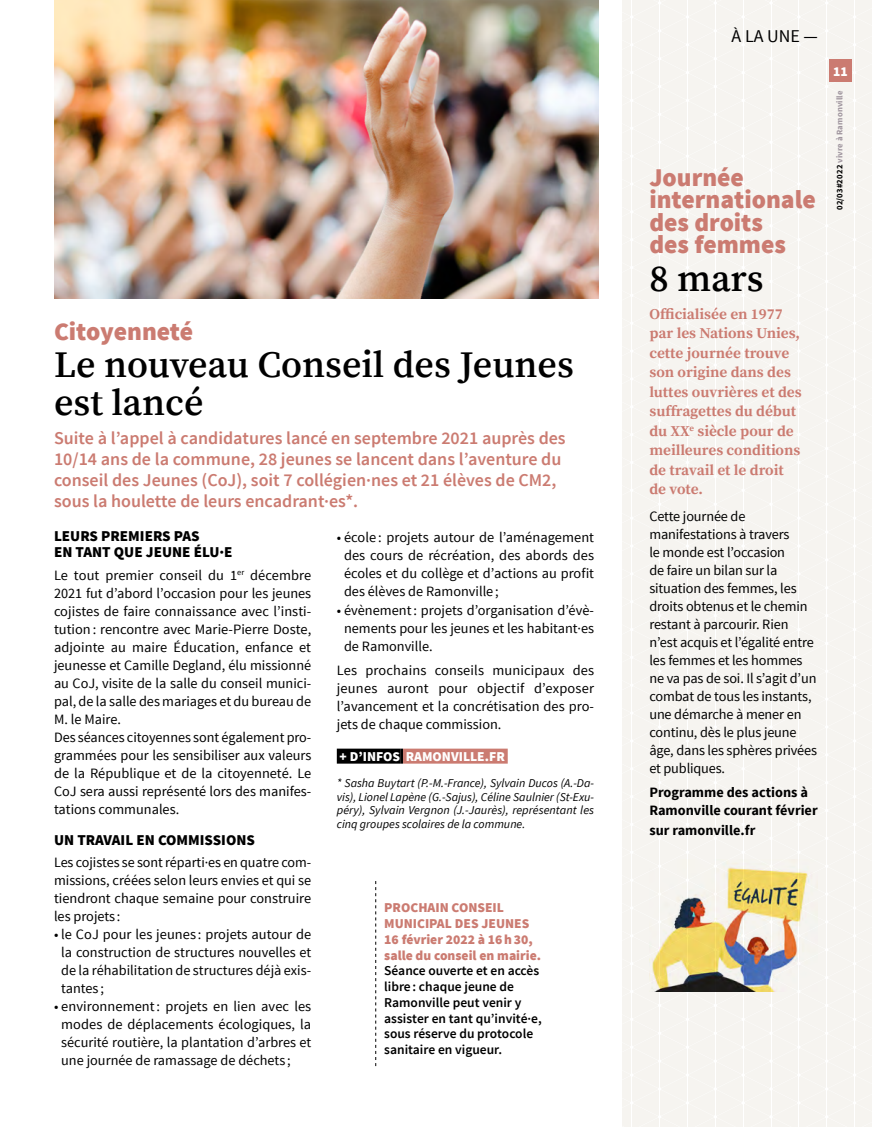
<style>
.page{position:relative;width:872px;height:1127px;background:#fff}
.page>*{position:absolute;margin:0;border:0;box-sizing:border-box;transform-origin:0 0}
.t1{font:600 37.5px/37.5px "Source Serif Pro";color:#000}
.t2{font:900 25.5px/22.5px "Source Sans Pro";color:#cb7b71}
.t3{font:600 18px/21px "Source Sans Pro";color:#cb7b71}
.t4{font:18px "Source Sans Pro";color:#000}
.t5{font:700 15px/19.5px "Source Serif Pro";color:#cb7b71}
.t6{font:900 15px/16.5px "Source Sans Pro";color:#000}
.t7{font:14.25px/18px "Source Sans Pro";color:#000;text-align:justify}
.t8{font:700 14.25px/18px "Source Sans Pro";color:#000}
.t9{font:600 13.5px/15.8px "Source Sans Pro";color:#000}
.t10{font:900 13.5px/15.8px "Source Sans Pro";color:#cb7b71}
.t11{font:900 13.5px "Source Sans Pro";color:#fff}
.t12{font:italic 12px/13.5px "Source Sans Pro";color:#000;text-align:justify}
.t13{font:700 8.55px "Source Sans Pro";letter-spacing:.02em;color:#9f959e}
.s1{color:#000}
</style>
<div class="page">
<div style="left:632px;top:991px;width:240px;height:136px;background:#f6f4f0"></div>
<div style="left:622px;top:769px;width:250px;height:167px;background:#f6f4f0"></div>
<div style="left:622px;top:741px;width:250px;height:28px;background:#f6f4f0"></div>
<div style="left:622px;top:713px;width:250px;height:28px;background:#f6f4f0"></div>
<div style="left:622px;top:685px;width:250px;height:28px;background:#f6f4f0"></div>
<div style="left:622px;top:0;width:250px;height:685px;background:#f6f4f0"></div>
<div style="left:337px;top:748px;width:63px;height:15px;background:#000"></div>
<hr style="left:400px;top:748px;width:3px;height:15px;background:#000">
<div style="left:403px;top:748px;width:105px;height:15px;background:#cb7b71"></div>
<svg style="left:375px;top:881px;width:1px;height:185px"></svg>
<img style="left:54px;top:0;width:544px;height:298px">
<img style="left:649px;top:860px;width:169px;height:132px">
<div style="left:829px;top:60px;width:22px;height:22px;background:#cb7b71"></div>
<h2 class="t2" style="left:54px;top:321px;width:141px">Citoyenneté</h2>
<h1 class="t1" style="left:54px;top:348px;width:521px">Le nouveau Conseil des Jeunes est lancé</h1>
<p class="t3" style="left:54px;top:428px;width:513px">Suite à l’appel à candidatures lancé en septembre 2021 auprès des 10/14 ans de la commune, 28 jeunes se lancent dans l’aventure du conseil des Jeunes (CoJ), soit 7 collégien·nes et 21 élèves de CM2, sous la houlette de leurs encadrant·es*.</p>
<p class="t6" style="left:54px;top:528px;width:180px">LEURS PREMIERS PAS<br>EN TANT QUE JEUNE ÉLU·E</p>
<p class="t7" style="left:54px;top:566px;width:259px;text-align:left">Le tout premier conseil du 1<sup>er</sup> décembre 2021 fut d’abord l’occasion pour les jeunes cojistes de faire connaissance avec l’insti&shy;tution: rencontre avec Marie-Pierre Doste, adjointe au maire Éducation, enfance et jeunesse et Camille Degland, élu missionné au CoJ, visite de la salle du conseil munici&shy;pal, de la salle des mariages et du bureau de M. le Maire.<br>Des séances citoyennes sont également pro&shy;grammées pour les sensibiliser aux valeurs de la République et de la citoyenneté. Le CoJ sera aussi représenté lors des manifes&shy;tations communales.</p>
<p class="t6" style="left:54px;top:832px;width:202px">UN TRAVAIL EN COMMISSIONS</p>
<p class="t7" style="left:54px;top:854px;width:259px">Les cojistes se sont réparti·es en quatre com&shy;missions, créées selon leurs envies et qui se tiendront chaque semaine pour construire les projets :</p>
<p class="t7" style="left:61px;top:926px;width:251px;text-indent:-7px">• le CoJ pour les jeunes : projets autour de la construction de structures nouvelles et de la réhabilitation de structures déjà exis&shy;tantes ;</p>
<p class="t7" style="left:61px;top:998px;width:252px;text-indent:-7px">• environnement: projets en lien avec les modes de déplacements écologiques, la sécurité routière, la plantation d’arbres et une journée de ramassage de déchets ;</p>
<p class="t7" style="left:344px;top:529px;width:252px;text-indent:-7px">• école : projets autour de l’aménagement des cours de récréation, des abords des écoles et du collège et d’actions au profit des élèves de Ramonville ;</p>
<p class="t7" style="left:344px;top:601px;width:251px;text-indent:-7px">• évènement: projets d’organisation d’évè&shy;nements pour les jeunes et les habitant·es de Ramonville.</p>
<p class="t7" style="left:337px;top:661px;width:259px">Les prochains conseils municipaux des jeunes auront pour objectif d’exposer l’avancement et la concrétisation des pro&shy;jets de chaque commission.</p>
<p class="t11" style="left:340px;top:747px;width:167px">+ D’INFOS RAMONVILLE.FR</p>
<p class="t12" style="left:337px;top:776px;width:259px">* Sasha Buytart (P.-M.-France), Sylvain Ducos (A.-Da&shy;vis), Lionel Lapène (G.-Sajus), Céline Saulnier (St-Exu&shy;péry), Sylvain Vergnon (J.-Jaurès), représentant les cinq groupes scolaires de la commune.</p>
<p class="t10" style="left:384px;top:900px;width:158px">PROCHAIN CONSEIL<br>MUNICIPAL DES JEUNES<br>16 février 2022 à 16h30, salle du conseil en mairie.</p>
<p class="t9" style="left:384px;top:963px;width:159px">Séance ouverte et en accès libre: chaque jeune de<br>Ramonville peut venir y assister en tant qu’invité·e, sous réserve du protocole sanitaire en vigueur.</p>
<p class="t4" style="left:731px;top:25px;width:88px">À LA UNE —</p>
<h2 class="t2" style="left:649px;top:167px;width:168px">Journée internationale des droits<br>des femmes</h2>
<h1 class="t1" style="left:649px;top:261px;width:116px">8 mars</h1>
<p class="t5" style="left:649px;top:305px;width:154px">Officialisée en 1977 par les Nations Unies, cette journée trouve son origine dans des luttes ouvrières et des suffragettes du début du XX<sup>e</sup> siècle pour de meilleures conditions de travail et le droit de vote.</p>
<p class="t7" style="left:649px;top:507px;width:169px;text-align:left">Cette journée de manifestations à travers<br>le monde est l’occasion<br>de faire un bilan sur la situation des femmes, les droits obtenus et le chemin restant à parcourir. Rien n’est acquis et l’égalité entre les femmes et les hommes ne va pas de soi. Il s’agit d’un combat de tous les instants, une démarche à mener en continu, dès le plus jeune âge, dans les sphères privées et publiques.</p>
<p class="t8" style="left:649px;top:784px;width:170px">Programme des actions à<br>Ramonville courant février</p>
<p class="t8" style="left:649px;top:821px;width:107px">sur ramonville.fr</p>
<p class="t11" style="left:833px;top:62px;width:16px">11</p>
<p class="t13" style="left:834px;top:210px;width:121px;rotate:-90deg"><span class="s1">02/03#2022</span> vivre à Ramonville</p>
</div>
